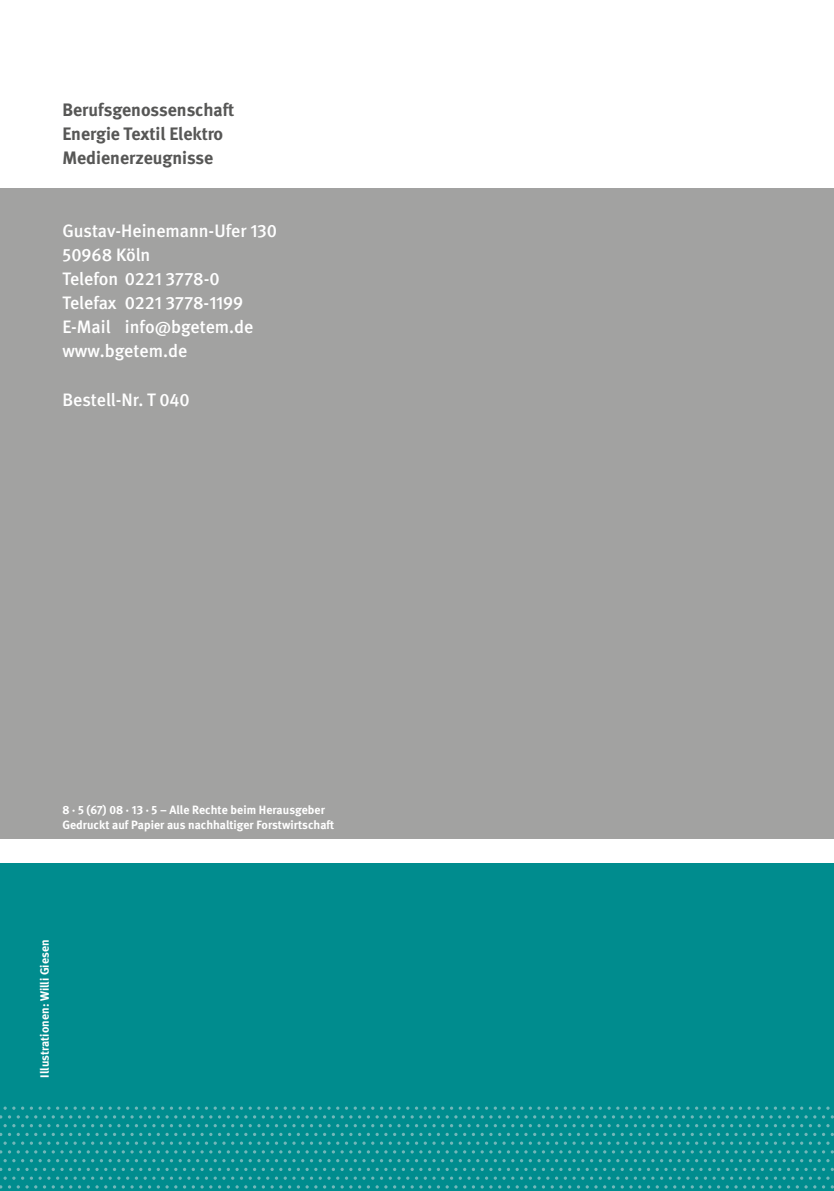
<style>
.page{position:relative;width:834px;height:1191px;background:#fff}
.page>*{position:absolute;margin:0;border:0;box-sizing:border-box;transform-origin:0 0}
.t1{font:500 18px/24px "DGUV Meta";color:#fff}
.t2{font:700 18px/24px "DGUV Meta";color:#575756}
.t3{font:700 12px/14.4px "DGUV Meta";letter-spacing:.005em;color:#fff}
</style>
<div class="page">
<div style="left:0;top:863px;width:833px;height:328px;background:#008c8e"></div>
<div style="left:0;top:189px;width:833px;height:650px;background:#a2a2a1"></div>
<svg style="left:17px;top:1150px;width:20px;height:3px"></svg>
<svg style="left:52px;top:1150px;width:20px;height:3px"></svg>
<svg style="left:17px;top:1185px;width:20px;height:3px"></svg>
<svg style="left:52px;top:1185px;width:20px;height:3px"></svg>
<svg style="left:87px;top:1150px;width:20px;height:3px"></svg>
<svg style="left:87px;top:1185px;width:20px;height:3px"></svg>
<svg style="left:122px;top:1150px;width:20px;height:3px"></svg>
<svg style="left:157px;top:1150px;width:20px;height:3px"></svg>
<svg style="left:122px;top:1185px;width:20px;height:3px"></svg>
<svg style="left:157px;top:1185px;width:20px;height:3px"></svg>
<svg style="left:192px;top:1150px;width:20px;height:3px"></svg>
<svg style="left:192px;top:1185px;width:20px;height:3px"></svg>
<svg style="left:227px;top:1150px;width:20px;height:3px"></svg>
<svg style="left:262px;top:1150px;width:20px;height:3px"></svg>
<svg style="left:227px;top:1185px;width:20px;height:3px"></svg>
<svg style="left:262px;top:1185px;width:20px;height:3px"></svg>
<svg style="left:297px;top:1150px;width:20px;height:3px"></svg>
<svg style="left:297px;top:1185px;width:20px;height:3px"></svg>
<svg style="left:332px;top:1150px;width:20px;height:3px"></svg>
<svg style="left:358px;top:1150px;width:29px;height:3px"></svg>
<svg style="left:332px;top:1185px;width:20px;height:3px"></svg>
<svg style="left:358px;top:1185px;width:29px;height:3px"></svg>
<svg style="left:393px;top:1150px;width:29px;height:3px"></svg>
<svg style="left:393px;top:1185px;width:29px;height:3px"></svg>
<svg style="left:428px;top:1150px;width:29px;height:3px"></svg>
<svg style="left:463px;top:1150px;width:20px;height:3px"></svg>
<svg style="left:428px;top:1185px;width:29px;height:3px"></svg>
<svg style="left:463px;top:1185px;width:20px;height:3px"></svg>
<svg style="left:498px;top:1150px;width:20px;height:3px"></svg>
<svg style="left:533px;top:1150px;width:20px;height:3px"></svg>
<svg style="left:498px;top:1185px;width:20px;height:3px"></svg>
<svg style="left:533px;top:1185px;width:20px;height:3px"></svg>
<svg style="left:568px;top:1150px;width:20px;height:3px"></svg>
<svg style="left:1px;top:1159px;width:557px;height:20px"></svg>
<svg style="left:568px;top:1185px;width:20px;height:3px"></svg>
<svg style="left:3px;top:1106px;width:21px;height:3px"></svg>
<svg style="left:30px;top:1106px;width:29px;height:3px"></svg>
<svg style="left:17px;top:1115px;width:20px;height:3px"></svg>
<svg style="left:52px;top:1115px;width:20px;height:3px"></svg>
<svg style="left:65px;top:1106px;width:29px;height:3px"></svg>
<svg style="left:100px;top:1106px;width:20px;height:3px"></svg>
<svg style="left:87px;top:1115px;width:20px;height:3px"></svg>
<svg style="left:135px;top:1106px;width:20px;height:3px"></svg>
<svg style="left:122px;top:1115px;width:20px;height:3px"></svg>
<svg style="left:157px;top:1115px;width:20px;height:3px"></svg>
<svg style="left:170px;top:1106px;width:20px;height:3px"></svg>
<svg style="left:205px;top:1106px;width:20px;height:3px"></svg>
<svg style="left:192px;top:1115px;width:20px;height:3px"></svg>
<svg style="left:240px;top:1106px;width:20px;height:3px"></svg>
<svg style="left:227px;top:1115px;width:20px;height:3px"></svg>
<svg style="left:262px;top:1115px;width:20px;height:3px"></svg>
<svg style="left:1px;top:1124px;width:255px;height:20px"></svg>
<svg style="left:275px;top:1106px;width:20px;height:3px"></svg>
<svg style="left:310px;top:1106px;width:20px;height:3px"></svg>
<svg style="left:297px;top:1115px;width:20px;height:3px"></svg>
<svg style="left:345px;top:1106px;width:20px;height:3px"></svg>
<svg style="left:332px;top:1115px;width:20px;height:3px"></svg>
<svg style="left:358px;top:1115px;width:29px;height:3px"></svg>
<svg style="left:380px;top:1106px;width:20px;height:3px"></svg>
<svg style="left:415px;top:1106px;width:20px;height:3px"></svg>
<svg style="left:393px;top:1115px;width:29px;height:3px"></svg>
<svg style="left:450px;top:1106px;width:20px;height:3px"></svg>
<svg style="left:428px;top:1115px;width:29px;height:3px"></svg>
<svg style="left:463px;top:1115px;width:20px;height:3px"></svg>
<svg style="left:485px;top:1106px;width:20px;height:3px"></svg>
<svg style="left:520px;top:1106px;width:20px;height:3px"></svg>
<svg style="left:498px;top:1115px;width:20px;height:3px"></svg>
<svg style="left:533px;top:1115px;width:20px;height:3px"></svg>
<svg style="left:555px;top:1106px;width:20px;height:3px"></svg>
<svg style="left:568px;top:1115px;width:20px;height:3px"></svg>
<svg style="left:590px;top:1106px;width:20px;height:3px"></svg>
<svg style="left:603px;top:1150px;width:20px;height:3px"></svg>
<svg style="left:638px;top:1150px;width:20px;height:3px"></svg>
<svg style="left:603px;top:1185px;width:20px;height:3px"></svg>
<svg style="left:638px;top:1185px;width:20px;height:3px"></svg>
<svg style="left:673px;top:1150px;width:20px;height:3px"></svg>
<svg style="left:673px;top:1185px;width:20px;height:3px"></svg>
<svg style="left:708px;top:1150px;width:20px;height:3px"></svg>
<svg style="left:743px;top:1150px;width:20px;height:3px"></svg>
<svg style="left:708px;top:1185px;width:20px;height:3px"></svg>
<svg style="left:743px;top:1185px;width:20px;height:3px"></svg>
<svg style="left:778px;top:1150px;width:20px;height:3px"></svg>
<svg style="left:778px;top:1185px;width:20px;height:3px"></svg>
<svg style="left:813px;top:1150px;width:20px;height:3px"></svg>
<svg style="left:559px;top:1159px;width:274px;height:20px"></svg>
<svg style="left:813px;top:1185px;width:20px;height:3px"></svg>
<svg style="left:625px;top:1106px;width:20px;height:3px"></svg>
<svg style="left:603px;top:1115px;width:20px;height:3px"></svg>
<svg style="left:638px;top:1115px;width:20px;height:3px"></svg>
<svg style="left:660px;top:1106px;width:20px;height:3px"></svg>
<svg style="left:673px;top:1115px;width:20px;height:3px"></svg>
<svg style="left:695px;top:1106px;width:20px;height:3px"></svg>
<svg style="left:721px;top:1106px;width:29px;height:3px"></svg>
<svg style="left:708px;top:1115px;width:20px;height:3px"></svg>
<svg style="left:743px;top:1115px;width:20px;height:3px"></svg>
<svg style="left:756px;top:1106px;width:29px;height:3px"></svg>
<svg style="left:791px;top:1106px;width:20px;height:3px"></svg>
<svg style="left:778px;top:1115px;width:20px;height:3px"></svg>
<svg style="left:257px;top:1124px;width:559px;height:20px"></svg>
<svg style="left:813px;top:1115px;width:20px;height:3px"></svg>
<svg style="left:817px;top:1124px;width:16px;height:20px"></svg>
<hr style="left:0;top:0;width:1px;height:1191px;background:#d4e7e9">
<p class="t2" style="left:62px;top:99px;width:173px">Berufsgenossenschaft<br>Energie Textil Elektro<br>Medienerzeugnisse</p>
<p class="t1" style="left:62px;top:220px;width:216px">Gustav-Heinemann-Ufer 130<br>50968 Köln<br>Telefon 0221 3778-0<br>Telefax 0221 3778-1199<br>E-Mail info@bgetem.de www.bgetem.de</p>
<p class="t1" style="left:62px;top:388px;width:129px">Bestell-Nr. T 040</p>
<p class="t3" style="left:62px;top:804px;width:273px">8 · 5 (67) 08 · 13 · 5 – Alle Rechte beim Herausgeber<br>Gedruckt auf Papier aus nachhaltiger Forstwirtschaft</p>
<p class="t3" style="left:38px;top:1077px;width:139px;rotate:-90deg">Illustrationen: Willi Giesen</p>
</div>
